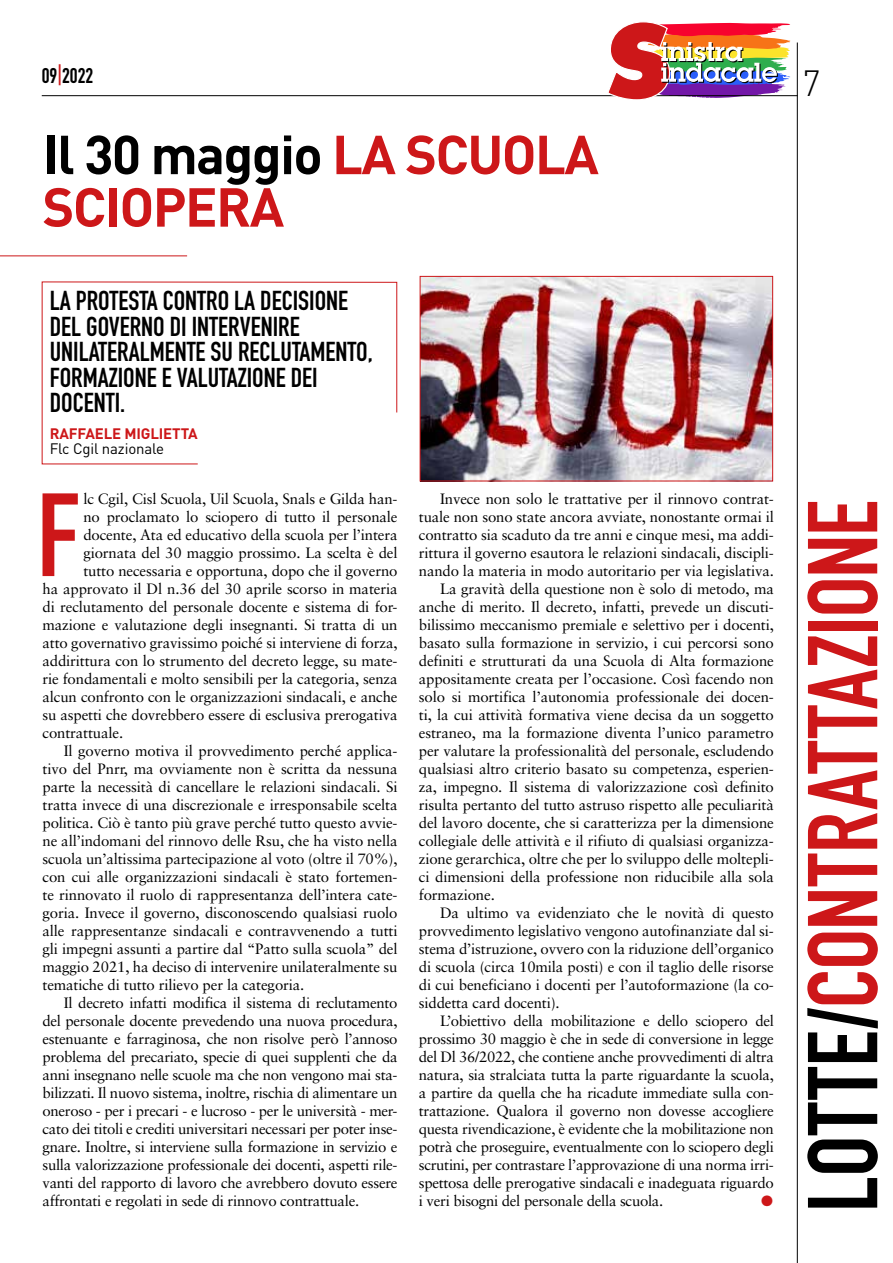
<style>
.page{position:relative;width:893px;height:1263px;background:#fff}
.page>*{position:absolute;margin:0;border:0;box-sizing:border-box;transform-origin:0 0}
.t1{font:116.1px "DIN Engschrift Std";color:#cd1719}
.t2{font:97.35px "DIN Engschrift Std";letter-spacing:-.005em;color:#cd1719}
.t3{font:700 54px/52.5px "DIN";letter-spacing:-.03em;color:#cd1719}
.t4{font:300 36px "DIN";color:#000}
.t5{font:27px/25.5px "DIN Engschrift Std";color:#000}
.t6{font:21px "DIN Engschrift Std";color:#000}
.t7{font:15px "Sabon";letter-spacing:-.01em;color:#000}
.t8{font:700 15px "DIN";letter-spacing:-.01em;color:#cd1719}
.t9{font:15px "DIN";letter-spacing:-.01em;color:#000}
.t10{font:15px "Zapf Dingbats";color:#cd1719}
.s1{color:#cd1719}
.s2{color:#000}
</style>
<div class="page">
<hr style="left:42px;top:95px;width:756px;height:1px;background:#000">
<hr style="left:797px;top:43px;width:1px;height:1220px;background:#000">
<svg style="left:606px;top:22px;width:185px;height:78px"></svg>
<hr style="left:0;top:255px;width:187px;height:1px;background:#cd1719">
<img style="left:422px;top:278px;width:349px;height:201px">
<div style="left:420px;top:276px;width:353px;height:205px;border:1px solid #cd1719"></div>
<svg style="left:41px;top:281px;width:356px;height:184px"></svg>
<h3 class="t6" style="left:42px;top:63px;width:53px">09<span class="s1">|</span>2022</h3>
<h3 class="t4" style="left:802px;top:61px;width:20px">7</h3>
<h3 class="t3" style="left:43px;top:126px;width:558px"><span class="s2">Il 30 maggio</span> LA SCUOLA<br>SCIOPERA</h3>
<h3 class="t5" style="left:50px;top:288px;width:324px">LA PROTESTA CONTRO LA DECISIONE<br>DEL GOVERNO DI INTERVENIRE<br>UNILATERALMENTE SU RECLUTAMENTO,<br>FORMAZIONE E VALUTAZIONE DEI<br>DOCENTI.</h3>
<p class="t8" style="left:50px;top:424px;width:149px">RAFFAELE MIGLIETTA</p>
<p class="t9" style="left:50px;top:439px;width:116px">Flc Cgil nazionale</p>
<h1 class="t1" style="left:37px;top:467px;width:44px">F</h1>
<p class="t7" style="left:83px;top:490px;width:316px">lc Cgil, Cisl Scuola, Uil Scuola, Snals e Gilda han-</p>
<p class="t7" style="left:83px;top:508px;width:316px">no proclamato lo sciopero di tutto il personale</p>
<p class="t7" style="left:83px;top:526px;width:316px">docente, Ata ed educativo della scuola per l’intera</p>
<p class="t7" style="left:83px;top:544px;width:316px">giornata del 30 maggio prossimo. La scelta è del</p>
<p class="t7" style="left:83px;top:562px;width:316px">tutto necessaria e opportuna, dopo che il governo</p>
<p class="t7" style="left:43px;top:580px;width:357px">ha approvato il Dl n.36 del 30 aprile scorso in materia</p>
<p class="t7" style="left:43px;top:598px;width:357px">di reclutamento del personale docente e sistema di for-</p>
<p class="t7" style="left:43px;top:616px;width:357px">mazione e valutazione degli insegnanti. Si tratta di un</p>
<p class="t7" style="left:43px;top:634px;width:357px">atto governativo gravissimo poiché si interviene di forza,</p>
<p class="t7" style="left:43px;top:652px;width:357px">addirittura con lo strumento del decreto legge, su mate-</p>
<p class="t7" style="left:43px;top:670px;width:357px">rie fondamentali e molto sensibili per la categoria, senza</p>
<p class="t7" style="left:43px;top:688px;width:357px">alcun confronto con le organizzazioni sindacali, e anche</p>
<p class="t7" style="left:43px;top:706px;width:357px">su aspetti che dovrebbero essere di esclusiva prerogativa</p>
<p class="t7" style="left:43px;top:724px;width:82px">contrattuale.</p>
<p class="t7" style="left:64px;top:742px;width:335px">Il governo motiva il provvedimento perché applica-</p>
<p class="t7" style="left:43px;top:760px;width:357px">tivo del Pnrr, ma ovviamente non è scritta da nessuna</p>
<p class="t7" style="left:43px;top:778px;width:357px">parte la necessità di cancellare le relazioni sindacali. Si</p>
<p class="t7" style="left:43px;top:796px;width:357px">tratta invece di una discrezionale e irresponsabile scelta</p>
<p class="t7" style="left:43px;top:814px;width:357px">politica. Ciò è tanto più grave perché tutto questo avvie-</p>
<p class="t7" style="left:43px;top:832px;width:357px">ne all’indomani del rinnovo delle Rsu, che ha visto nella</p>
<p class="t7" style="left:43px;top:850px;width:357px">scuola un’altissima partecipazione al voto (oltre il 70%),</p>
<p class="t7" style="left:43px;top:868px;width:357px">con cui alle organizzazioni sindacali è stato fortemen-</p>
<p class="t7" style="left:43px;top:886px;width:357px">te rinnovato il ruolo di rappresentanza dell’intera cate-</p>
<p class="t7" style="left:43px;top:904px;width:357px">goria. Invece il governo, disconoscendo qualsiasi ruolo</p>
<p class="t7" style="left:43px;top:922px;width:357px">alle rappresentanze sindacali e contravvenendo a tutti</p>
<p class="t7" style="left:43px;top:940px;width:357px">gli impegni assunti a partire dal “Patto sulla scuola” del</p>
<p class="t7" style="left:43px;top:958px;width:357px">maggio 2021, ha deciso di intervenire unilateralmente su</p>
<p class="t7" style="left:43px;top:976px;width:263px">tematiche di tutto rilievo per la categoria.</p>
<p class="t7" style="left:64px;top:994px;width:335px">Il decreto infatti modifica il sistema di reclutamento</p>
<p class="t7" style="left:43px;top:1012px;width:357px">del personale docente prevedendo una nuova procedura,</p>
<p class="t7" style="left:43px;top:1030px;width:357px">estenuante e farraginosa, che non risolve però l’annoso</p>
<p class="t7" style="left:43px;top:1048px;width:357px">problema del precariato, specie di quei supplenti che da</p>
<p class="t7" style="left:43px;top:1066px;width:357px">anni insegnano nelle scuole ma che non vengono mai sta-</p>
<p class="t7" style="left:43px;top:1084px;width:357px">bilizzati. Il nuovo sistema, inoltre, rischia di alimentare un</p>
<p class="t7" style="left:43px;top:1102px;width:357px">oneroso - per i precari - e lucroso - per le università - mer-</p>
<p class="t7" style="left:43px;top:1120px;width:357px">cato dei titoli e crediti universitari necessari per poter inse-</p>
<p class="t7" style="left:43px;top:1138px;width:357px">gnare. Inoltre, si interviene sulla formazione in servizio e</p>
<p class="t7" style="left:43px;top:1156px;width:357px">sulla valorizzazione professionale dei docenti, aspetti rile-</p>
<p class="t7" style="left:43px;top:1174px;width:357px">vanti del rapporto di lavoro che avrebbero dovuto essere</p>
<p class="t7" style="left:43px;top:1192px;width:318px">affrontati e regolati in sede di rinnovo contrattuale.</p>
<p class="t7" style="left:440px;top:490px;width:335px">Invece non solo le trattative per il rinnovo contrat-</p>
<p class="t7" style="left:419px;top:508px;width:357px">tuale non sono state ancora avviate, nonostante ormai il</p>
<p class="t7" style="left:419px;top:526px;width:357px">contratto sia scaduto da tre anni e cinque mesi, ma addi-</p>
<p class="t7" style="left:419px;top:544px;width:357px">rittura il governo esautora le relazioni sindacali, discipli-</p>
<p class="t7" style="left:419px;top:562px;width:357px">nando la materia in modo autoritario per via legislativa.</p>
<p class="t7" style="left:440px;top:580px;width:335px">La gravità della questione non è solo di metodo, ma</p>
<p class="t7" style="left:419px;top:598px;width:357px">anche di merito. Il decreto, infatti, prevede un discuti-</p>
<p class="t7" style="left:419px;top:616px;width:357px">bilissimo meccanismo premiale e selettivo per i docenti,</p>
<p class="t7" style="left:419px;top:634px;width:357px">basato sulla formazione in servizio, i cui percorsi sono</p>
<p class="t7" style="left:419px;top:652px;width:357px">definiti e strutturati da una Scuola di Alta formazione</p>
<p class="t7" style="left:419px;top:670px;width:357px">appositamente creata per l’occasione. Così facendo non</p>
<p class="t7" style="left:419px;top:688px;width:357px">solo si mortifica l’autonomia professionale dei docen-</p>
<p class="t7" style="left:419px;top:706px;width:356px">ti, la cui attività formativa viene decisa da un soggetto</p>
<p class="t7" style="left:419px;top:724px;width:357px">estraneo, ma la formazione diventa l’unico parametro</p>
<p class="t7" style="left:419px;top:742px;width:357px">per valutare la professionalità del personale, escludendo</p>
<p class="t7" style="left:419px;top:760px;width:357px">qualsiasi altro criterio basato su competenza, esperien-</p>
<p class="t7" style="left:419px;top:778px;width:357px">za, impegno. Il sistema di valorizzazione così definito</p>
<p class="t7" style="left:419px;top:796px;width:357px">risulta pertanto del tutto astruso rispetto alle peculiarità</p>
<p class="t7" style="left:419px;top:814px;width:357px">del lavoro docente, che si caratterizza per la dimensione</p>
<p class="t7" style="left:419px;top:832px;width:356px">collegiale delle attività e il rifiuto di qualsiasi organizza-</p>
<p class="t7" style="left:419px;top:850px;width:357px">zione gerarchica, oltre che per lo sviluppo delle moltepli-</p>
<p class="t7" style="left:419px;top:868px;width:357px">ci dimensioni della professione non riducibile alla sola</p>
<p class="t7" style="left:419px;top:886px;width:77px">formazione.</p>
<p class="t7" style="left:440px;top:904px;width:335px">Da ultimo va evidenziato che le novità di questo</p>
<p class="t7" style="left:419px;top:922px;width:357px">provvedimento legislativo vengono autofinanziate dal si-</p>
<p class="t7" style="left:419px;top:940px;width:357px">stema d’istruzione, ovvero con la riduzione dell’organico</p>
<p class="t7" style="left:419px;top:958px;width:357px">di scuola (circa 10mila posti) e con il taglio delle risorse</p>
<p class="t7" style="left:419px;top:976px;width:357px">di cui beneficiano i docenti per l’autoformazione (la co-</p>
<p class="t7" style="left:419px;top:994px;width:142px">siddetta card docenti).</p>
<p class="t7" style="left:440px;top:1012px;width:335px">L’obiettivo della mobilitazione e dello sciopero del</p>
<p class="t7" style="left:419px;top:1030px;width:357px">prossimo 30 maggio è che in sede di conversione in legge</p>
<p class="t7" style="left:419px;top:1048px;width:357px">del Dl 36/2022, che contiene anche provvedimenti di altra</p>
<p class="t7" style="left:419px;top:1066px;width:357px">natura, sia stralciata tutta la parte riguardante la scuola,</p>
<p class="t7" style="left:419px;top:1084px;width:357px">a partire da quella che ha ricadute immediate sulla con-</p>
<p class="t7" style="left:419px;top:1102px;width:357px">trattazione. Qualora il governo non dovesse accogliere</p>
<p class="t7" style="left:419px;top:1120px;width:357px">questa rivendicazione, è evidente che la mobilitazione non</p>
<p class="t7" style="left:419px;top:1138px;width:357px">potrà che proseguire, eventualmente con lo sciopero degli</p>
<p class="t7" style="left:419px;top:1156px;width:357px">scrutini, per contrastare l’approvazione di una norma irri-</p>
<p class="t7" style="left:419px;top:1174px;width:357px">spettosa delle prerogative sindacali e inadeguata riguardo</p>
<p class="t7" style="left:419px;top:1192px;width:246px">i veri bisogni del personale della scuola.</p>
<p class="t10" style="left:761px;top:1194px;width:13px">●</p>
<h2 class="t2" style="left:786px;top:1212px;width:714px;rotate:-90deg"><span class="s2">LOTTE/</span>CONTRATTAZIONE</h2>
</div>
